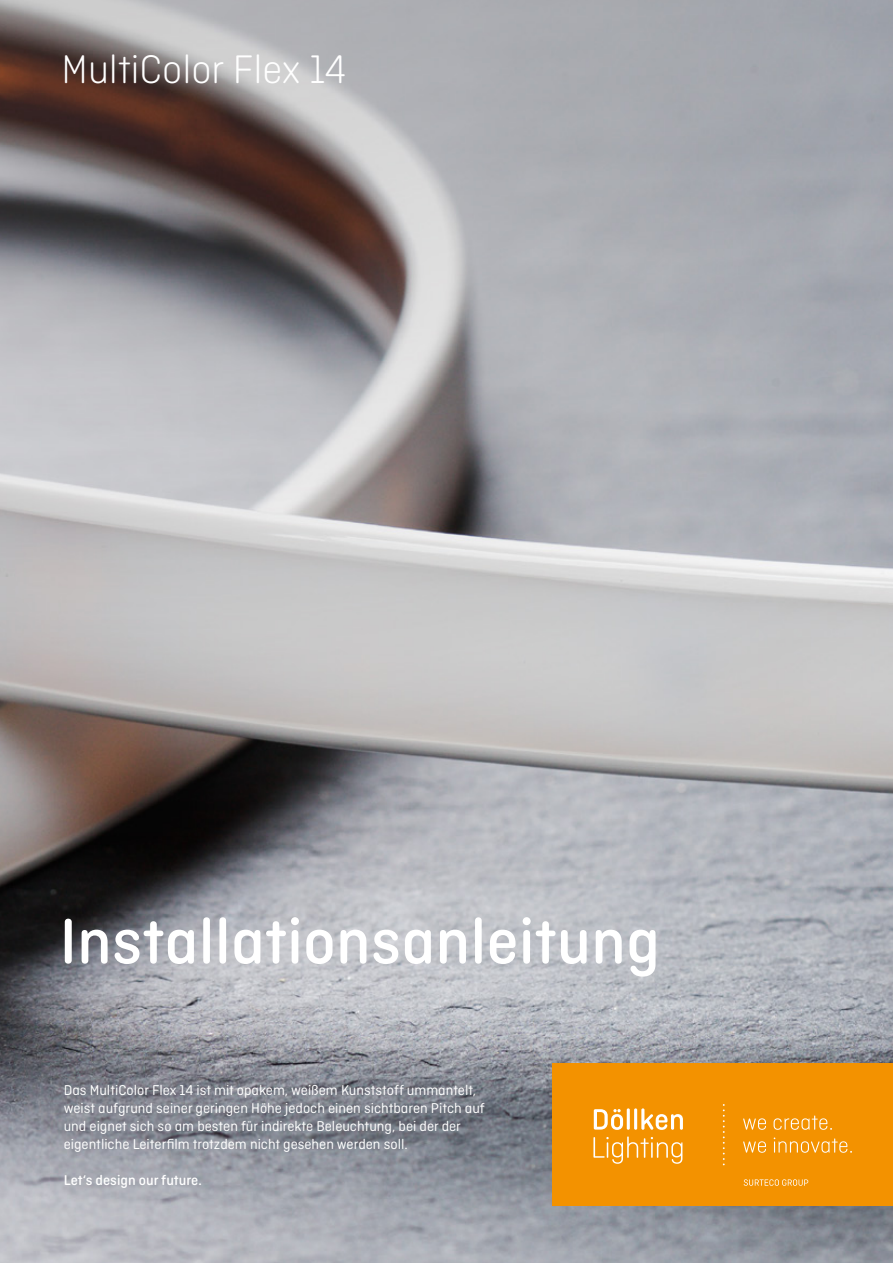
<style>
.page{position:relative;width:893px;height:1263px;background:#fff}
.page>*{position:absolute;margin:0;border:0;box-sizing:border-box;transform-origin:0 0}
.t1{font:500 67.5px "Ciutadella Rounded";letter-spacing:.005em;color:#fff}
.t2{font:300 42px "Ciutadella Rounded";color:#fff}
.t3{font:15px/18px "Ciutadella Rounded";color:#fff}
.t4{font:500 15px "Ciutadella Rounded";color:#fff}
</style>
<div class="page">
<img style="left:0;top:0;width:893px;height:1263px">
<div style="left:553px;top:1063px;width:340px;height:143px;background:#f39200"></div>
<svg style="left:723px;top:1104px;width:2px;height:61px"></svg>
<svg style="left:743px;top:1118px;width:23px;height:12px"></svg>
<svg style="left:774px;top:1115px;width:58px;height:15px"></svg>
<svg style="left:743px;top:1141px;width:23px;height:12px"></svg>
<svg style="left:774px;top:1137px;width:78px;height:16px"></svg>
<svg style="left:594px;top:1109px;width:29px;height:21px"></svg>
<hr style="left:627px;top:1108px;width:3px;height:22px;background:#fff;border-radius:2px">
<hr style="left:634px;top:1108px;width:3px;height:22px;background:#fff;border-radius:2px">
<svg style="left:641px;top:1108px;width:42px;height:22px"></svg>
<svg style="left:593px;top:1136px;width:89px;height:28px"></svg>
<svg style="left:744px;top:1179px;width:64px;height:7px"></svg>
<h2 class="t2" style="left:62px;top:46px;width:286px">MultiColor Flex 14</h2>
<h1 class="t1" style="left:60px;top:903px;width:602px">Installationsanleitung</h1>
<p class="t3" style="left:64px;top:1081px;width:423px">Das MultiColor Flex 14 ist mit opakem, weißem Kunststoff ummantelt, weist aufgrund seiner geringen Höhe jedoch einen sichtbaren Pitch auf und eignet sich so am besten für indirekte Beleuchtung, bei der der eigentliche Leiterfilm trotzdem nicht gesehen werden soll.</p>
<p class="t4" style="left:64px;top:1171px;width:140px">Let‘s design our future.</p>
</div>
